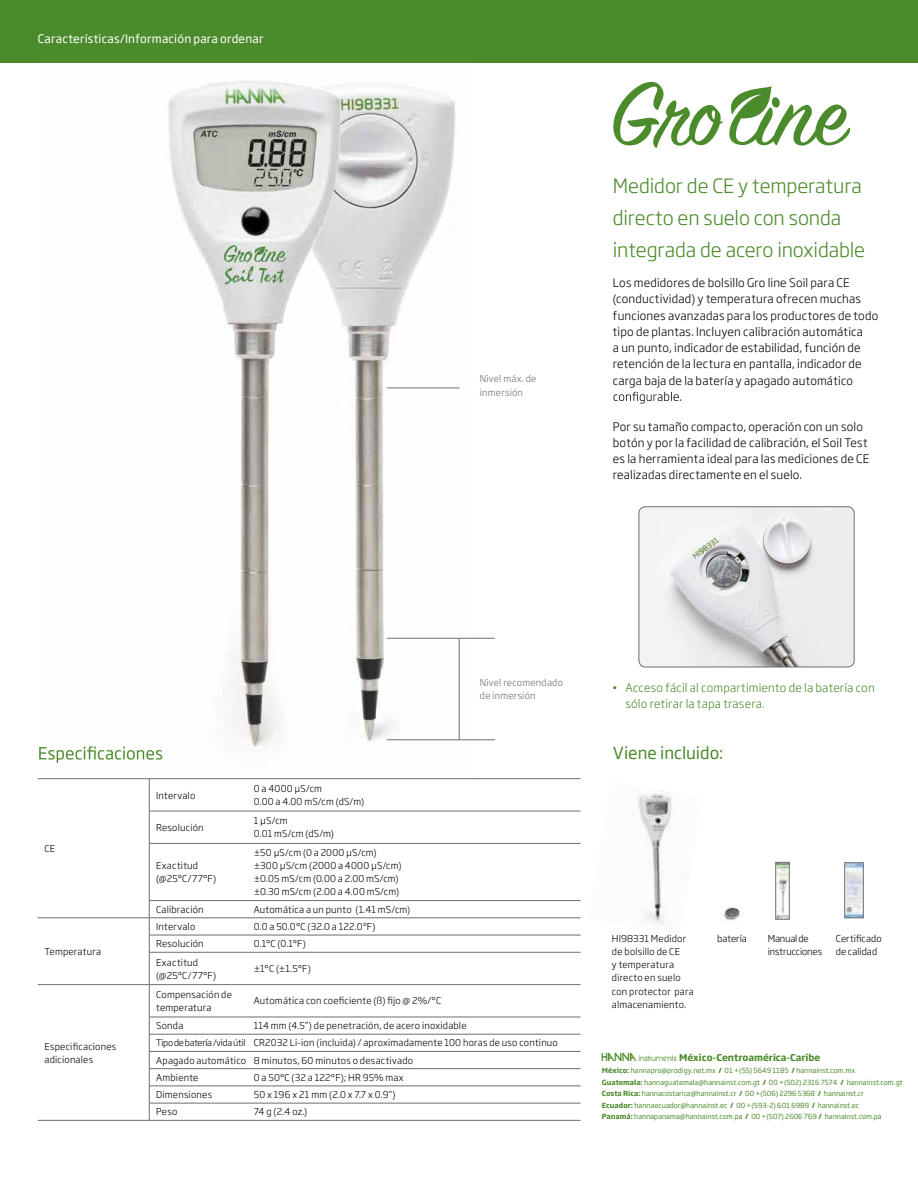
<style>
.page{position:relative;width:918px;height:1188px;background:#fff}
.page>*{position:absolute;margin:0;border:0;box-sizing:border-box;transform-origin:0 0}
.t1{font:300 19.5px/31.8px "Soho Gothic Pro";letter-spacing:-.005em;color:#4c8b2b}
.t2{font:16.5px "Soho Gothic Pro";letter-spacing:-.005em;color:#4c8b2b}
.t3{font:300 11.7px/16.2px "Soho Gothic Pro";letter-spacing:.015em;color:#000}
.t4{font:300 11.7px/16.4px "Soho Gothic Pro";letter-spacing:.015em;color:#4c8b2b}
.t5{font:11.7px "Soho Gothic Pro";letter-spacing:.015em;color:#fff}
.t6{font:300 9.3px/13.2px "Soho Gothic Pro";letter-spacing:.02em;color:#000}
.t7{font:300 9.3px/13.8px "Soho Gothic Pro";letter-spacing:.02em;color:#6d6e71}
.t8{font:700 9.3px "Soho Gothic Pro";color:#4c8b2b}
.t9{font:300 9.3px/13.2px "Soho Gothic Pro";letter-spacing:-.015em;color:#000}
.t10{font:6.9px/11.6px "Soho Gothic Pro";color:#4c8b2b}
.s1{font-size:9px}
.s2{font-family:"Hanna";font-weight:400}
.s3{font-weight:700}
</style>
<div class="page">
<img style="left:638px;top:790px;width:36px;height:135px">
<img style="left:722px;top:907px;width:19px;height:13px">
<img style="left:847px;top:865px;width:14px;height:51px">
<img style="left:778px;top:864px;width:9px;height:53px">
<svg style="left:614px;top:392px;width:67px;height:11px"></svg>
<img style="left:271px;top:84px;width:202px;height:696px">
<img style="left:169px;top:81px;width:175px;height:665px">
<img style="left:639px;top:507px;width:215px;height:160px">
<div style="left:639px;top:507px;width:215px;height:160px;border:1px solid #6d6e71;border-radius:7px"></div>
<svg style="left:39px;top:746px;width:123px;height:17px"></svg>
<hr style="left:387px;top:740px;width:108px;height:1px;background:#6d6e71">
<hr style="left:387px;top:388px;width:72px;height:1px;background:#6d6e71">
<hr style="left:459px;top:639px;width:1px;height:101px;background:#6d6e71">
<hr style="left:387px;top:638px;width:108px;height:1px;background:#6d6e71">
<svg style="left:613px;top:82px;width:237px;height:66px"></svg>
<hr style="left:149px;top:778px;width:98px;height:1px;background:#6d6e71">
<hr style="left:247px;top:778px;width:334px;height:1px;background:#6d6e71">
<hr style="left:149px;top:811px;width:98px;height:1px;background:#6d6e71">
<hr style="left:247px;top:811px;width:334px;height:1px;background:#6d6e71">
<hr style="left:149px;top:843px;width:98px;height:1px;background:#6d6e71">
<hr style="left:247px;top:843px;width:334px;height:1px;background:#6d6e71">
<hr style="left:149px;top:900px;width:98px;height:1px;background:#6d6e71">
<hr style="left:247px;top:900px;width:334px;height:1px;background:#6d6e71">
<hr style="left:149px;top:918px;width:98px;height:1px;background:#6d6e71">
<hr style="left:247px;top:918px;width:334px;height:1px;background:#6d6e71">
<hr style="left:149px;top:935px;width:98px;height:1px;background:#6d6e71">
<hr style="left:247px;top:935px;width:334px;height:1px;background:#6d6e71">
<hr style="left:149px;top:952px;width:98px;height:1px;background:#6d6e71">
<hr style="left:247px;top:952px;width:334px;height:1px;background:#6d6e71">
<hr style="left:149px;top:1034px;width:98px;height:1px;background:#6d6e71">
<hr style="left:247px;top:1034px;width:334px;height:1px;background:#6d6e71">
<hr style="left:149px;top:1051px;width:98px;height:1px;background:#6d6e71">
<hr style="left:247px;top:1051px;width:334px;height:1px;background:#6d6e71">
<hr style="left:149px;top:1068px;width:98px;height:1px;background:#6d6e71">
<hr style="left:247px;top:1068px;width:334px;height:1px;background:#6d6e71">
<hr style="left:149px;top:1086px;width:98px;height:1px;background:#6d6e71">
<hr style="left:247px;top:1086px;width:334px;height:1px;background:#6d6e71">
<hr style="left:149px;top:1103px;width:98px;height:1px;background:#6d6e71">
<hr style="left:247px;top:1103px;width:334px;height:1px;background:#6d6e71">
<hr style="left:38px;top:778px;width:111px;height:1px;background:#6d6e71">
<hr style="left:149px;top:779px;width:1px;height:32px;background:#6d6e71">
<hr style="left:149px;top:811px;width:1px;height:32px;background:#6d6e71">
<hr style="left:149px;top:844px;width:1px;height:56px;background:#6d6e71">
<hr style="left:38px;top:1120px;width:111px;height:1px;background:#6d6e71">
<hr style="left:38px;top:918px;width:111px;height:1px;background:#6d6e71">
<svg style="left:149px;top:901px;width:1px;height:51px"></svg>
<hr style="left:149px;top:952px;width:1px;height:32px;background:#6d6e71">
<hr style="left:149px;top:984px;width:98px;height:1px;background:#6d6e71">
<hr style="left:247px;top:984px;width:334px;height:1px;background:#6d6e71">
<hr style="left:149px;top:1017px;width:98px;height:1px;background:#6d6e71">
<hr style="left:247px;top:1017px;width:334px;height:1px;background:#6d6e71">
<hr style="left:38px;top:984px;width:111px;height:1px;background:#6d6e71">
<hr style="left:149px;top:985px;width:1px;height:32px;background:#6d6e71">
<svg style="left:149px;top:1017px;width:1px;height:103px"></svg>
<hr style="left:149px;top:1120px;width:98px;height:1px;background:#6d6e71">
<hr style="left:247px;top:1120px;width:334px;height:1px;background:#6d6e71">
<div style="left:0;top:0;width:918px;height:63px;background:#4c8b2b"></div>
<p class="t5" style="left:38px;top:30px;width:227px">Características/Información para ordenar</p>
<p class="t7" style="left:480px;top:371px;width:58px">Nivel máx. de inmersión</p>
<h1 class="t1" style="left:613px;top:169px;width:254px">Medidor de CE y temperatura directo en suelo con sonda integrada de acero inoxidable</h1>
<p class="t3" style="left:613px;top:274px;width:267px">Los medidores de bolsillo Gro line Soil para CE (conductividad) y temperatura ofrecen muchas funciones avanzadas para los productores de todo tipo de plantas. Incluyen calibración automática<br>a un punto, indicador de estabilidad, función de retención de la lectura en pantalla, indicador de carga baja de la batería y apagado automático</p>
<p class="t3" style="left:613px;top:418px;width:258px">Por su tamaño compacto, operación con un solo botón y por la facilidad de calibración, el Soil Test es la herramienta ideal para las mediciones de CE realizadas directamente en el suelo.</p>
<p class="t6" style="left:45px;top:841px;width:12px">CE</p>
<p class="t6" style="left:45px;top:944px;width:58px">Temperatura</p>
<p class="t6" style="left:45px;top:1039px;width:73px">Especificaciones adicionales</p>
<p class="t6" style="left:156px;top:788px;width:41px">Intervalo</p>
<p class="t6" style="left:254px;top:781px;width:112px">0 a 4000 µS/cm<br>0.00 a 4.00 mS/cm (dS/m)</p>
<p class="t6" style="left:156px;top:820px;width:49px">Resolución</p>
<p class="t6" style="left:254px;top:814px;width:82px">1 µS/cm<br>0.01 mS/cm (dS/m)</p>
<p class="t6" style="left:156px;top:859px;width:62px">Exactitud (@25°C/77°F)</p>
<p class="t6" style="left:254px;top:845px;width:149px">±50 µS/cm (0 a 2000 µS/cm) ±300 µS/cm (2000 a 4000 µS/cm) ±0.05 mS/cm (0.00 a 2.00 mS/cm) ±0.30 mS/cm (2.00 a 4.00 mS/cm)</p>
<p class="t6" style="left:156px;top:902px;width:49px">Calibración</p>
<p class="t6" style="left:254px;top:902px;width:158px">Automática a un punto (1.41 mS/cm)</p>
<p class="t6" style="left:156px;top:920px;width:41px">Intervalo</p>
<p class="t6" style="left:254px;top:920px;width:123px">0.0 a 50.0°C (32.0 a 122.0ºF)</p>
<p class="t6" style="left:156px;top:937px;width:49px">Resolución</p>
<p class="t6" style="left:254px;top:937px;width:54px">0.1°C (0.1°F)</p>
<p class="t6" style="left:156px;top:955px;width:62px">Exactitud (@25°C/77°F)</p>
<p class="t6" style="left:254px;top:962px;width:59px">±1°C (±1.5°F)</p>
<p class="t7" style="left:480px;top:675px;width:85px">Nivel recomendado de inmersión</p>
<p class="t6" style="left:156px;top:987px;width:77px">Compensación de temperatura</p>
<p class="t6" style="left:254px;top:994px;width:189px">Automática con coeficiente (ß) fijo @ 2%/°C</p>
<p class="t6" style="left:156px;top:1019px;width:29px">Sonda</p>
<p class="t6" style="left:156px;top:1017px;width:403px;line-height:17.2px;text-indent:98px">114 mm (4.5”) de penetración, de acero inoxidable<br><span class="s1">Tipo de batería /vida útil</span> CR2032 Li-ion (incluida) / aproximadamente 100 horas de uso continuo Apagado automático 8 minutos, 60 minutos o desactivado<br>Ambiente</p>
<p class="t6" style="left:254px;top:1070px;width:152px">0 a 50°C (32 a 122°F); HR 95% max</p>
<p class="t6" style="left:156px;top:1088px;width:57px">Dimensiones</p>
<p class="t6" style="left:254px;top:1088px;width:143px">50 x 196 x 21 mm (2.0 x 7.7 x 0.9“)</p>
<p class="t6" style="left:156px;top:1105px;width:23px">Peso</p>
<p class="t6" style="left:254px;top:1105px;width:55px">74 g (2.4 oz.)</p>
<p class="t4" style="left:625px;top:679px;width:251px;text-indent:-13px">• Acceso fácil al compartimiento de la batería con sólo retirar la tapa trasera.</p>
<h2 class="t2" style="left:613px;top:741px;width:112px">Viene incluido:</h2>
<p class="t6" style="left:612px;top:932px;width:83px">HI98331 Medidor de bolsillo de CE<br>y temperatura directo en suelo con protector para almacenamiento.</p>
<p class="t6" style="left:717px;top:932px;width:31px">batería</p>
<p class="t9" style="left:768px;top:932px;width:56px">Manualde instrucciones</p>
<p class="t6" style="left:836px;top:932px;width:47px">Certificado de calidad</p>
<p class="t8" style="left:602px;top:1051px;width:220px"><span class="s2">HANNA instruments</span> México-Centroamérica-Caribe</p>
<p class="t10" style="left:602px;top:1064px;width:302px"><span class="s3">México:</span> hannapro@prodigy.net.mx <span class="s3">/</span> 01 +(55) 5649 1185 <span class="s3">/</span> hannainst.com.mx<br><span class="s3">Guatemala:</span> hannaguatemala@hannainst.com.gt <span class="s3">/</span> 00 +(502) 2316 7574 <span class="s3">/</span> hannainst.com.gt <span class="s3">Costa Rica:</span> hannacostarica@hannainst.cr <span class="s3">/</span> 00 +(506) 2296 5368 <span class="s3">/</span> hannainst.cr<br><span class="s3">Ecuador:</span> hannaecuador@hannainst.ec <span class="s3">/</span> 00 +(593-2) 601 6989 <span class="s3">/</span> hannainst.ec<br><span class="s3">Panamá:</span> hannapanama@hannainst.com.pa <span class="s3">/</span> 00 +(507) 2606 769 <span class="s3">/</span> hannainst.com.pa</p>
</div>
